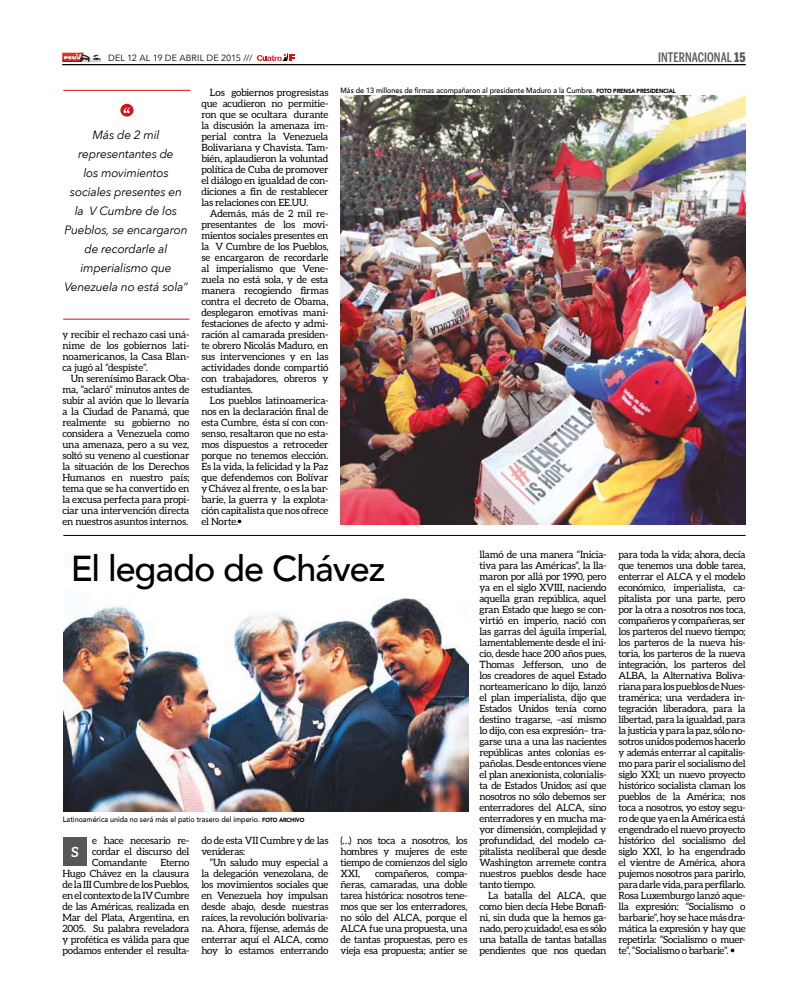
<style>
.page{position:relative;width:808px;height:1007px;background:#fff}
.page>*{position:absolute;margin:0;border:0;box-sizing:border-box;transform-origin:0 0}
.t1{font:500 36px "Avenir";letter-spacing:-.03em;color:#000}
.t2{font:700 14px "Aleo";color:#fff}
.t3{font:500 13px "Benton Sans Comp";letter-spacing:.005em;color:#575756}
.t4{font:italic 12px/19px "Avenir Next";letter-spacing:-.02em;color:#000;text-align:center}
.t5{font:10px/11px "Aleo";letter-spacing:-.025em;color:#000;text-align:justify}
.t6{font:9px "Avenir Next";letter-spacing:.01em;color:#000}
.t7{font:500 7.6px "Avenir";color:#000;scale:.94 1}
.s1{font-weight:900}
.s2{font-family:"Avenir Next Condensed";font-weight:700}
.s3{font-weight:900;font-size:6px}
</style>
<div class="page">
<hr style="left:62px;top:64px;width:684px;height:1px;background:#000">
<svg style="left:257px;top:53px;width:38px;height:8px"></svg>
<svg style="left:62px;top:53px;width:39px;height:9px"></svg>
<img style="left:63px;top:598px;width:405px;height:213px">
<svg style="left:120px;top:104px;width:13px;height:13px"></svg>
<hr style="left:63px;top:90px;width:127px;height:1px;background:#db0e15">
<hr style="left:63px;top:535px;width:683px;height:1px;background:#000">
<hr style="left:63px;top:318px;width:126px;height:1px;background:#db0e15">
<img style="left:340px;top:96px;width:406px;height:429px">
<div style="left:63px;top:837px;width:24px;height:28px;background:#575756"></div>
<p class="t6" style="left:108px;top:50px;width:146px">DEL 12 AL 19 DE ABRIL DE 2015 ///</p>
<h3 class="t3" style="left:658px;top:49px;width:89px">INTERNACIONAL <span class="s1">15</span></h3>
<p class="t4" style="left:64px;top:124px;width:125px">Más de 2 mil representantes de<br>los movimientos sociales presentes en la V Cumbre de los<br>Pueblos, se encargaron de recordarle al imperialismo que<br>Venezuela no está sola”</p>
<p class="t5" style="left:62px;top:328px;width:129px">y recibir el rechazo casi uná&shy;nime de los gobiernos lati&shy;noamericanos, la Casa Blan&shy;ca jugó al “despiste”.</p>
<p class="t5" style="left:62px;top:372px;width:129px;text-indent:9px">Un serenísimo Barack Oba&shy;ma, “aclaró” minutos antes de subir al avión que lo llevaría a la Ciudad de Panamá, que realmente su gobierno no considera a Venezuela como una amenaza, pero a su vez, soltó su veneno al cuestionar la situación de los Derechos Humanos en nuestro país; tema que se ha convertido en la excusa perfecta para propi&shy;ciar una intervención directa en nuestros asuntos internos.</p>
<p class="t5" style="left:201px;top:86px;width:129px;text-indent:9px">Los gobiernos progresistas que acudieron no permitie&shy;ron que se ocultara durante la discusión la amenaza im&shy;perial contra la Venezuela Bolivariana y Chavista. Tam&shy;bién, aplaudieron la voluntad política de Cuba de promover el diálogo en igualdad de con&shy;diciones a fin de restablecer las relaciones con EE.UU.</p>
<p class="t5" style="left:201px;top:207px;width:129px;text-indent:9px">Además, más de 2 mil re&shy;presentantes de los movi&shy;mientos sociales presentes en la V Cumbre de los Pueblos, se encargaron de recordarle al imperialismo que Vene&shy;zuela no está sola, y de esta manera recogiendo firmas contra el decreto de Obama, desplegaron emotivas mani&shy;festaciones de afecto y admi&shy;ración al camarada presiden&shy;te obrero Nicolás Maduro, en sus intervenciones y en las actividades donde compartió con trabajadores, obreros y estudiantes.</p>
<p class="t5" style="left:201px;top:394px;width:129px;text-indent:9px">Los pueblos latinoamerica&shy;nos en la declaración final de esta Cumbre, ésta sí con con&shy;senso, resaltaron que no esta&shy;mos dispuestos a retroceder porque no tenemos elección.<br>Es la vida, la felicidad y la Paz que defendemos con Bolívar y Chávez al frente, o es la bar&shy;barie, la guerra y la explota&shy;ción capitalista que nos ofrece el Norte.<span class="s2">•</span></p>
<p class="t7" style="left:340px;top:83px;width:358px">Más de 13 millones de firmas acompañaron al presidente Maduro a la Cumbre. <span class="s3">FOTO PRENSA PRESIDENCIAL</span></p>
<h1 class="t1" style="left:71px;top:537px;width:316px">El legado de Chávez</h1>
<p class="t7" style="left:63px;top:812px;width:258px">Latinoamérica unida no será más el patio trasero del imperio. <span class="s3">FOTO ARCHIVO</span></p>
<p class="t5" style="left:92px;top:834px;width:99px">e hace necesario re&shy;cordar el discurso del Comandante</p>
<h2 class="t2" style="left:71px;top:843px;width:9px">S</h2>
<p class="t5" style="left:62px;top:856px;width:129px;text-indent:98px">Eterno Hugo Chávez en la clausura de la III Cumbre de los Pueblos, en el contexto de la IV Cumbre de las Américas, realizada en Mar del Plata, Argentina, en 2005. Su palabra reveladora y profética es válida para que podamos entender el resulta-</p>
<p class="t5" style="left:201px;top:834px;width:129px">do de esta VII Cumbre y de las venideras:</p>
<p class="t5" style="left:201px;top:856px;width:129px;text-indent:9px">“Un saludo muy especial a la delegación venezolana, de los movimientos sociales que en Venezuela hoy impulsan desde abajo, desde nuestras raíces, la revolución bolivaria&shy;na. Ahora, fíjense, además de enterrar aquí el ALCA, como hoy lo estamos enterrando</p>
<p class="t5" style="left:340px;top:834px;width:129px">(…) nos toca a nosotros, los hombres y mujeres de este tiempo de comienzos del siglo XXI,</p>
<p class="t5" style="left:340px;top:867px;width:129px;text-indent:35px">compañeros, compa&shy;ñeras, camaradas, una doble tarea histórica: nosotros tene&shy;mos que ser los enterradores, no sólo del ALCA, porque el ALCA fue una propuesta, una de tantas propuestas, pero es vieja esa propuesta; antier se</p>
<p class="t5" style="left:479px;top:548px;width:129px">llamó de una manera “Inicia&shy;tiva para las Américas”, la lla&shy;maron por allá por 1990, pero ya en el siglo XVIII, naciendo aquella gran república, aquel gran Estado que luego se con&shy;virtió en imperio, nació con las garras del águila imperial, lamentablemente desde el ini&shy;cio, desde hace 200 años pues, Thomas Jefferson, uno de los creadores de aquel Estado norteamericano lo dijo, lanzó el plan imperialista, dijo que Estados Unidos tenía como destino tragarse, –así mismo lo dijo, con esa expresión– tra&shy;garse una a una las nacientes repúblicas antes colonias es&shy;pañolas. Desde entonces viene el plan anexionista, colonialis&shy;ta de Estados Unidos; así que nosotros no sólo debemos ser enterradores del ALCA, sino enterradores y en mucha ma&shy;yor dimensión, complejidad y profundidad, del modelo ca&shy;pitalista neoliberal que desde Washington arremete contra nuestros pueblos desde hace tanto tiempo.</p>
<p class="t5" style="left:479px;top:889px;width:129px;text-indent:8px">La batalla del ALCA, que como bien decía Hebe Bonafi&shy;ni, sin duda que la hemos ga&shy;nado, pero ¡cuidado!, esa es sólo una batalla de tantas batallas pendientes que nos quedan</p>
<p class="t5" style="left:618px;top:548px;width:129px">para toda la vida; ahora, decía que tenemos una doble tarea, enterrar el ALCA y el modelo económico, imperialista, ca&shy;pitalista por una parte, pero por la otra a nosotros nos toca, compañeros y compañeras, ser los parteros del nuevo tiempo; los parteros de la nueva his&shy;toria, los parteros de la nueva integración, los parteros del ALBA, la Alternativa Boliva&shy;riana para los pueblos de Nues&shy;tramérica; una verdadera in&shy;tegración liberadora, para la libertad, para la igualdad, para la justicia y para la paz, sólo no&shy;sotros unidos podemos hacerlo y además enterrar al capitalis&shy;mo para parir el socialismo del siglo XXI; un nuevo proyecto histórico socialista claman los pueblos de la América; nos toca a nosotros, yo estoy segu&shy;ro de que ya en la América está engendrado el nuevo proyecto histórico del socialismo del siglo XXI, lo ha engendrado el vientre de América, ahora pujemos nosotros para parirlo, para darle vida, para perfilarlo.<br>Rosa Luxemburgo lanzó aque&shy;lla expresión: “Socialismo o barbarie”, hoy se hace más dra&shy;mática la expresión y hay que repetirla: “Socialismo o muer&shy;te”, “Socialismo o barbarie”. <span class="s2">•</span></p>
</div>
